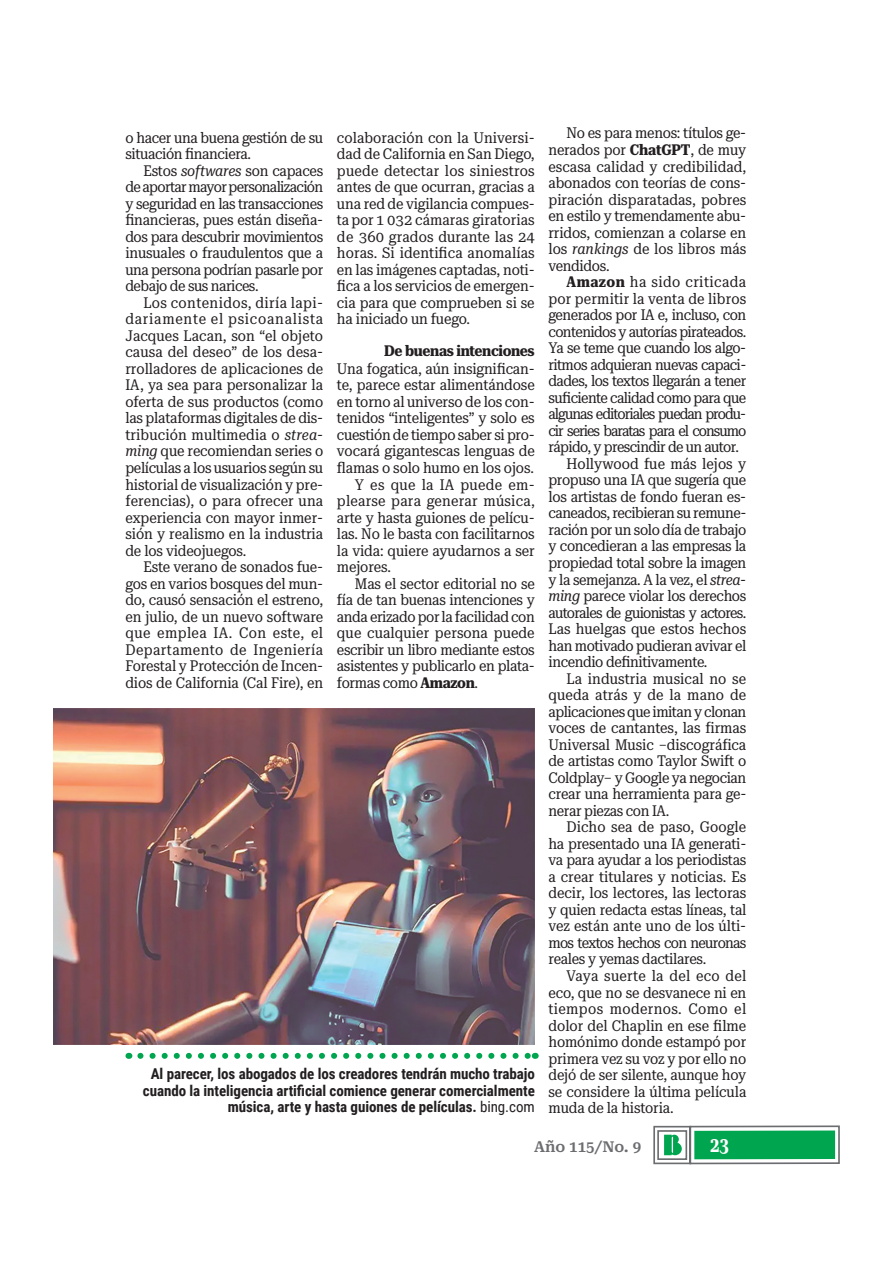
<style>
.page{position:relative;width:893px;height:1276px;background:#fff}
.page>*{position:absolute;margin:0;border:0;box-sizing:border-box;transform-origin:0 0}
.t1{font:700 ultra-condensed 21px "Roboto Serif 120 pt";color:#fff}
.t2{font:15px/16.5px "Roboto Serif 28 pt Condensed";letter-spacing:-.015em;color:#231f20;text-align:justify}
.t3{font:700 15px/16.5px "Roboto Condensed";letter-spacing:-.005em;color:#231f20;text-align:right}
.t4{font:15px "Roboto Serif 28 pt Condensed";letter-spacing:-.04em;color:#231f20}
.t5{font:15px "Roboto Serif 28 pt Condensed";letter-spacing:.005em;color:#231f20}
.t6{font:15px "Roboto Serif 28 pt Condensed";letter-spacing:-.065em;color:#231f20}
.t7{font:15px "Roboto Serif 28 pt Condensed";letter-spacing:-.05em;color:#231f20}
.t8{font:15px "Roboto Serif 28 pt Condensed";letter-spacing:.015em;color:#231f20}
.t9{font:15px "Roboto Serif 28 pt Condensed";letter-spacing:.01em;color:#231f20}
.t10{font:15px "Roboto Serif 28 pt Condensed";letter-spacing:.025em;color:#231f20}
.t11{font:15px "Roboto Serif 28 pt Condensed";letter-spacing:.03em;color:#231f20}
.t12{font:700 15px "Roboto Serif 28 pt Condensed";letter-spacing:-.025em;color:#231f20}
.t13{font:15px "Roboto Serif 28 pt Condensed";letter-spacing:.02em;color:#231f20}
.t14{font:600 15px "Roboto Serif";color:#6c6d70}
.s1{font-style:italic}
.s2{font-weight:700}
.s3{font-weight:400}
</style>
<div class="page">
<svg style="left:653px;top:1125px;width:187px;height:40px"></svg>
<div style="left:694px;top:1130px;width:141px;height:29px;background:#00a54f"></div>
<img style="left:53px;top:708px;width:482px;height:336px">
<svg style="left:140px;top:1053px;width:389px;height:6px"></svg>
<p class="t2" style="left:125px;top:129px;width:199px">o hacer una buena gestión de su situación financiera.</p>
<p class="t2" style="left:125px;top:162px;width:199px;text-indent:18px">Estos <span class="s1">softwares</span> son capaces de aportar mayor personalización y seguridad en las transacciones financieras, pues están diseña&shy;dos para descubrir movimientos inusuales o fraudulentos que a una persona podrían pasarle por debajo de sus narices.</p>
<p class="t2" style="left:125px;top:294px;width:199px;text-indent:18px">Los contenidos, diría lapi&shy;dariamente el psicoanalista Jacques Lacan, son “el objeto causa del deseo” de los desa&shy;rrolladores de aplicaciones de IA, ya sea para personalizar la oferta de sus productos (como las plataformas digitales de dis&shy;tribución multimedia o <span class="s1">strea&shy;ming</span> que recomiendan series o películas a los usuarios según su historial de visualización y pre&shy;ferencias), o para ofrecer una experiencia con mayor inmer&shy;sión y realismo en la industria de los videojuegos.</p>
<p class="t2" style="left:125px;top:559px;width:199px;text-indent:18px">Este verano de sonados fue&shy;gos en varios bosques del mun&shy;do, causó sensación el estreno, en julio, de un nuevo software que emplea IA. Con este, el Departamento de Ingeniería Forestal y Protección de Incen&shy;dios de California (Cal Fire), en</p>
<p class="t2" style="left:337px;top:129px;width:199px">colaboración con la Universi&shy;dad de California en San Diego, puede detectar los siniestros antes de que ocurran, gracias a una red de vigilancia compues&shy;ta por 1 032 cámaras giratorias de 360 grados durante las 24 horas. Si identifica anomalías en las imágenes captadas, noti&shy;fica a los servicios de emergen&shy;cia para que comprueben si se ha iniciado un fuego.</p>
<p class="t12" style="left:384px;top:342px;width:152px">De buenas intenciones</p>
<p class="t2" style="left:337px;top:360px;width:199px">Una fogatica, aún insignifican-</p>
<p class="t2" style="left:337px;top:377px;width:199px">te, parece estar alimentándose</p>
<p class="t2" style="left:337px;top:393px;width:199px">en torno al universo de los con-</p>
<p class="t2" style="left:337px;top:410px;width:199px">tenidos “inteligentes” y solo es</p>
<p class="t2" style="left:337px;top:426px;width:199px">cuestión de tiempo saber si pro-</p>
<p class="t2" style="left:337px;top:443px;width:199px">vocará gigantescas lenguas de</p>
<p class="t2" style="left:337px;top:459px;width:198px">flamas o solo humo en los ojos.</p>
<p class="t13" style="left:355px;top:475px;width:181px">Y es que la IA puede em-</p>
<p class="t8" style="left:337px;top:492px;width:199px">plearse para generar música,</p>
<p class="t2" style="left:337px;top:509px;width:199px">arte y hasta guiones de pelícu-</p>
<p class="t2" style="left:337px;top:526px;width:199px">las. No le basta con facilitarnos</p>
<p class="t2" style="left:337px;top:542px;width:199px">la vida: quiere ayudarnos a ser</p>
<p class="t2" style="left:337px;top:559px;width:55px">mejores.</p>
<p class="t2" style="left:355px;top:575px;width:181px">Mas el sector editorial no se</p>
<p class="t2" style="left:337px;top:592px;width:199px">fía de tan buenas intenciones y</p>
<p class="t2" style="left:337px;top:608px;width:199px">anda erizado por la facilidad con</p>
<p class="t5" style="left:337px;top:624px;width:199px">que cualquier persona puede</p>
<p class="t2" style="left:337px;top:641px;width:199px">escribir un libro mediante estos</p>
<p class="t2" style="left:337px;top:658px;width:199px">asistentes y publicarlo en plata-</p>
<p class="t2" style="left:337px;top:674px;width:143px">formas como <span class="s2">Amazon</span>.</p>
<p class="t3" style="left:143px;top:1066px;width:393px">Al parecer, los abogados de los creadores tendrán mucho trabajo cuando la inteligencia artificial comience generar comercialmente música, arte y hasta guiones de películas. <span class="s3">bing.com</span></p>
<p class="t2" style="left:548px;top:125px;width:199px;text-indent:18px">No es para menos: títulos ge&shy;nerados por <span class="s2">ChatGPT</span>, de muy escasa calidad y credibilidad, abonados con teorías de cons&shy;piración disparatadas, pobres en estilo y tremendamente abu&shy;rridos, comienzan a colarse en los <span class="s1">rankings</span> de los libros más vendidos.</p>
<p class="t11" style="left:566px;top:273px;width:181px"><span class="s2">Amazon</span> ha sido criticada</p>
<p class="t9" style="left:548px;top:290px;width:199px">por permitir la venta de libros</p>
<p class="t2" style="left:548px;top:307px;width:199px">generados por IA e, incluso, con</p>
<p class="t4" style="left:548px;top:323px;width:199px">contenidos y autorías pirateados.</p>
<p class="t2" style="left:548px;top:340px;width:199px">Ya se teme que cuando los algo-</p>
<p class="t4" style="left:548px;top:356px;width:199px">ritmos adquieran nuevas capaci-</p>
<p class="t4" style="left:548px;top:372px;width:199px">dades, los textos llegarán a tener</p>
<p class="t4" style="left:548px;top:389px;width:199px">suficiente calidad como para que</p>
<p class="t6" style="left:548px;top:405px;width:199px">algunas editoriales puedan produ-</p>
<p class="t6" style="left:548px;top:422px;width:199px">cir series baratas para el consumo</p>
<p class="t4" style="left:548px;top:438px;width:192px">rápido, y prescindir de un autor.</p>
<p class="t2" style="left:566px;top:455px;width:181px">Hollywood fue más lejos y</p>
<p class="t2" style="left:548px;top:472px;width:199px">propuso una IA que sugería que</p>
<p class="t2" style="left:548px;top:488px;width:199px">los artistas de fondo fueran es-</p>
<p class="t2" style="left:548px;top:505px;width:199px">caneados, recibieran su remune-</p>
<p class="t2" style="left:548px;top:521px;width:199px">ración por un solo día de trabajo</p>
<p class="t2" style="left:548px;top:538px;width:199px">y concedieran a las empresas la</p>
<p class="t2" style="left:548px;top:554px;width:199px">propiedad total sobre la imagen</p>
<p class="t2" style="left:548px;top:571px;width:199px">y la semejanza. A la vez, el <span class="s1">strea-</span></p>
<p class="t2" style="left:548px;top:587px;width:199px"><span class="s1">ming</span> parece violar los derechos</p>
<p class="t7" style="left:548px;top:603px;width:199px">autorales de guionistas y actores.</p>
<p class="t2" style="left:548px;top:621px;width:199px">Las huelgas que estos hechos</p>
<p class="t2" style="left:548px;top:637px;width:199px">han motivado pudieran avivar el</p>
<p class="t2" style="left:548px;top:654px;width:160px">incendio definitivamente.</p>
<p class="t5" style="left:566px;top:670px;width:181px">La industria musical no se</p>
<p class="t5" style="left:548px;top:686px;width:199px">queda atrás y de la mano de</p>
<p class="t2" style="left:548px;top:703px;width:199px">aplicaciones que imitan y clonan</p>
<p class="t2" style="left:548px;top:720px;width:199px">voces de cantantes, las firmas</p>
<p class="t2" style="left:548px;top:736px;width:199px">Universal Music –discográfica</p>
<p class="t2" style="left:548px;top:753px;width:199px">de artistas como Taylor Swift o</p>
<p class="t2" style="left:548px;top:769px;width:199px">Coldplay– y Google ya negocian</p>
<p class="t2" style="left:548px;top:786px;width:199px">crear una herramienta para ge-</p>
<p class="t2" style="left:548px;top:802px;width:122px">nerar piezas con IA.</p>
<p class="t5" style="left:566px;top:818px;width:181px">Dicho sea de paso, Google</p>
<p class="t2" style="left:548px;top:835px;width:199px">ha presentado una IA generati-</p>
<p class="t2" style="left:548px;top:852px;width:199px">va para ayudar a los periodistas</p>
<p class="t2" style="left:548px;top:868px;width:199px">a crear titulares y noticias. Es</p>
<p class="t2" style="left:548px;top:885px;width:199px">decir, los lectores, las lectoras</p>
<p class="t2" style="left:548px;top:901px;width:199px">y quien redacta estas líneas, tal</p>
<p class="t2" style="left:548px;top:918px;width:199px">vez están ante uno de los últi-</p>
<p class="t7" style="left:548px;top:934px;width:199px">mos textos hechos con neuronas</p>
<p class="t2" style="left:548px;top:951px;width:159px">reales y yemas dactilares.</p>
<p class="t8" style="left:566px;top:967px;width:181px">Vaya suerte la del eco del</p>
<p class="t2" style="left:548px;top:984px;width:199px">eco, que no se desvanece ni en</p>
<p class="t10" style="left:548px;top:1000px;width:199px">tiempos modernos. Como el</p>
<p class="t2" style="left:548px;top:1017px;width:199px">dolor del Chaplin en ese filme</p>
<p class="t2" style="left:548px;top:1033px;width:199px">homónimo donde estampó por</p>
<p class="t2" style="left:548px;top:1050px;width:199px">primera vez su voz y por ello no</p>
<p class="t2" style="left:548px;top:1066px;width:199px">dejó de ser silente, aunque hoy</p>
<p class="t2" style="left:548px;top:1083px;width:199px">se considere la última película</p>
<p class="t2" style="left:548px;top:1099px;width:127px">muda de la historia.</p>
<p class="t14" style="left:534px;top:1138px;width:109px">Año 115/No. 9</p>
<h1 class="t1" style="left:710px;top:1132px;width:20px">23</h1>
</div>
